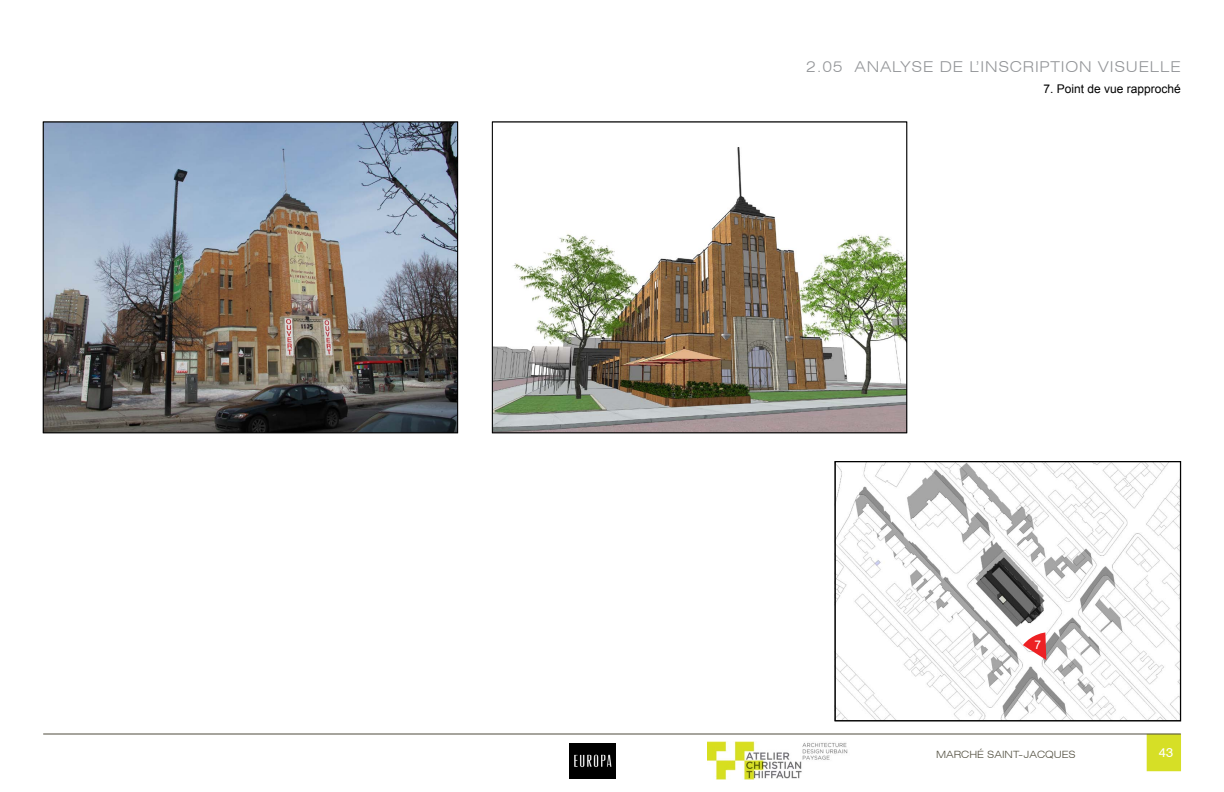
<style>
.page{position:relative;width:1224px;height:792px;background:#fff}
.page>*{position:absolute;margin:0;border:0;box-sizing:border-box;transform-origin:0 0}
.t1{font:300 expanded 15px "Swiss 721 BT";letter-spacing:.05em;color:#939598}
.t2{font:13px "Swiss 721 BT";color:#fff}
.t3{font:12px "Arial";color:#000}
.t4{font:12px "Arial";color:#fff}
.t5{font:300 expanded 10px "Swiss 721 BT";color:#4f4c3c}
</style>
<div class="page">
<div style="left:1147px;top:734px;width:34px;height:37px;background:#d6df26"></div>
<hr style="left:43px;top:734px;width:1138px;height:1px;background:#4e4b3d">
<img style="left:708px;top:742px;width:140px;height:37px">
<img style="left:570px;top:743px;width:46px;height:36px">
<img style="left:45px;top:124px;width:411px;height:307px">
<div style="left:43px;top:122px;width:415px;height:311px;border:1px solid #000"></div>
<img style="left:494px;top:147px;width:411px;height:284px">
<div style="left:492px;top:122px;width:415px;height:311px;border:1px solid #000"></div>
<img style="left:837px;top:464px;width:342px;height:255px">
<div style="left:835px;top:462px;width:346px;height:259px;border:1px solid #000"></div>
<svg style="left:1023px;top:633px;width:23px;height:27px"></svg>
<p class="t1" style="left:806px;top:58px;width:376px">2.05 ANALYSE DE L’INSCRIPTION VISUELLE</p>
<p class="t3" style="left:1043px;top:81px;width:139px">7. Point de vue rapproché</p>
<p class="t4" style="left:1035px;top:637px;width:8px">7</p>
<p class="t5" style="left:936px;top:748px;width:141px">MARCHÉ SAINT-JACQUES</p>
<p class="t2" style="left:1159px;top:745px;width:16px">43</p>
</div>
